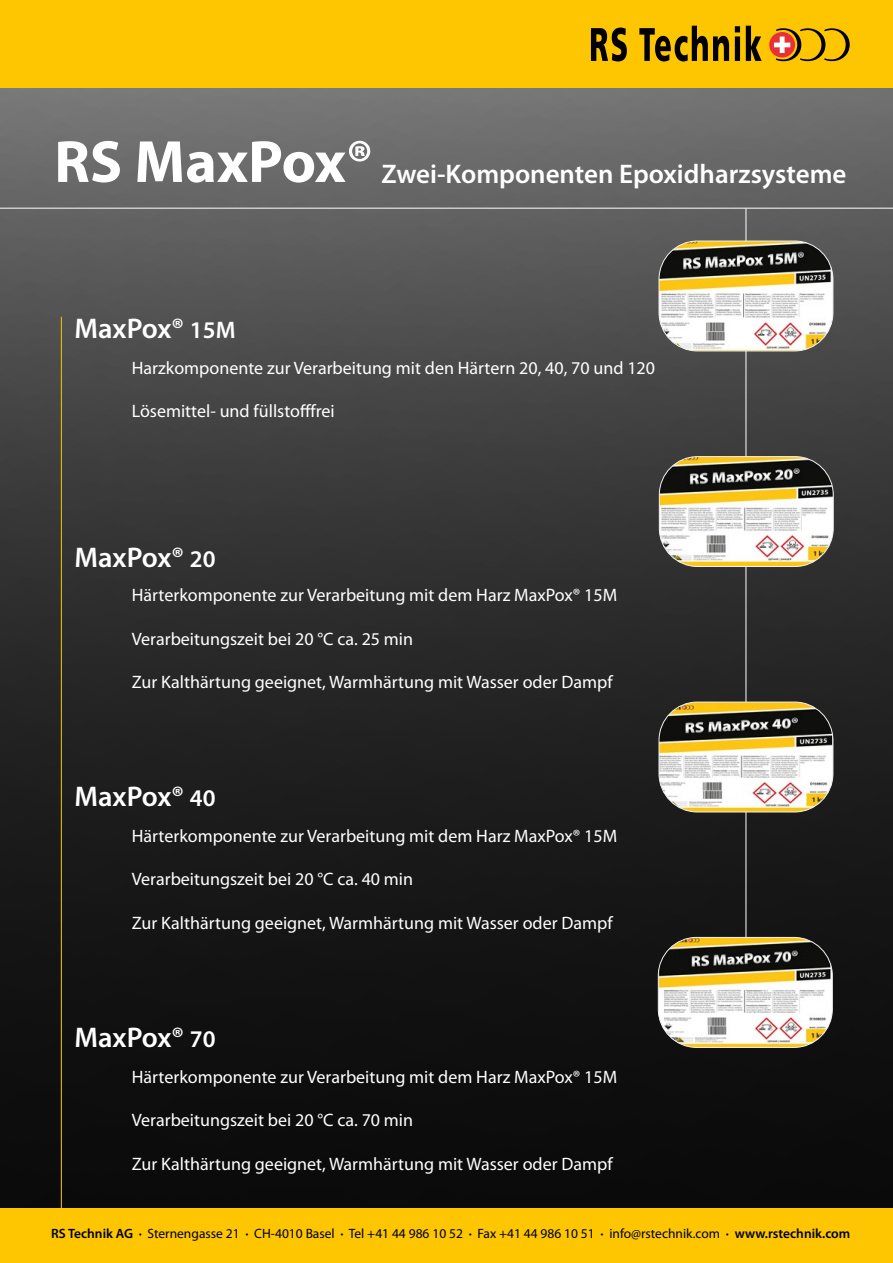
<style>
.page{position:relative;width:893px;height:1263px;background:#fff}
.page>*{position:absolute;margin:0;border:0;box-sizing:border-box;transform-origin:0 0}
.t1{font:700 60px "Myriad Pro";color:#fff}
.t2{font:600 28.5px "Myriad Pro";color:#fff}
.t3{font:600 27px "Myriad Pro";color:#fff}
.t4{font:18px "Myriad Pro";color:#fff}
.t5{font:13.5px "Myriad Pro";color:#000}
.s1{font-size:24px}
.s2{font-weight:600}
</style>
<div class="page">
<img style="left:0;top:87px;width:893px;height:1122px">
<div style="left:0;top:0;width:893px;height:87px;background:#fdc600"></div>
<svg style="left:591px;top:26px;width:259px;height:35px"></svg>
<div style="left:0;top:1209px;width:893px;height:54px;background:#fdc600"></div>
<hr style="left:746px;top:208px;width:1px;height:806px;background:#fff">
<img style="left:659px;top:457px;width:174px;height:109px">
<div style="left:659px;top:456px;width:174px;height:111px;border:1px solid #f2f2f2;border-radius:38px"></div>
<img style="left:659px;top:241px;width:174px;height:110px">
<div style="left:659px;top:241px;width:174px;height:110px;border:1px solid #f2f2f2;border-radius:38px"></div>
<img style="left:659px;top:702px;width:174px;height:110px">
<div style="left:659px;top:702px;width:174px;height:110px;border:1px solid #f2f2f2;border-radius:38px"></div>
<hr style="left:0;top:208px;width:893px;height:1px;background:#fff">
<hr style="left:61px;top:317px;width:1px;height:892px;background:#fdc600">
<img style="left:658px;top:937px;width:174px;height:110px">
<div style="left:658px;top:937px;width:175px;height:111px;border:1px solid #f2f2f2;border-radius:38px"></div>
<h1 class="t1" style="left:54px;top:123px;width:321px">RS MaxPox®</h1>
<h3 class="t3" style="left:381px;top:157px;width:466px">Zwei-Komponenten Epoxidharzsysteme</h3>
<h2 class="t2" style="left:74px;top:310px;width:163px">MaxPox® <span class="s1">15M</span></h2>
<p class="t4" style="left:132px;top:357px;width:525px">Harzkomponente zur Verarbeitung mit den Härtern 20, 40, 70 und 120</p>
<p class="t4" style="left:132px;top:400px;width:205px">Lösemittel- und füllstofffrei</p>
<h2 class="t2" style="left:74px;top:539px;width:143px">MaxPox® <span class="s1">20</span></h2>
<p class="t4" style="left:132px;top:584px;width:487px">Härterkomponente zur Verarbeitung mit dem Harz MaxPox® 15M</p>
<p class="t4" style="left:132px;top:627px;width:283px">Verarbeitungszeit bei 20 °C ca. 25 min</p>
<p class="t4" style="left:132px;top:671px;width:482px">Zur Kalthärtung geeignet, Warmhärtung mit Wasser oder Dampf</p>
<h2 class="t2" style="left:74px;top:778px;width:143px">MaxPox® <span class="s1">40</span></h2>
<p class="t4" style="left:132px;top:825px;width:487px">Härterkomponente zur Verarbeitung mit dem Harz MaxPox® 15M</p>
<p class="t4" style="left:132px;top:868px;width:283px">Verarbeitungszeit bei 20 °C ca. 40 min</p>
<p class="t4" style="left:132px;top:912px;width:482px">Zur Kalthärtung geeignet, Warmhärtung mit Wasser oder Dampf</p>
<h2 class="t2" style="left:74px;top:1019px;width:143px">MaxPox® <span class="s1">70</span></h2>
<p class="t4" style="left:132px;top:1065px;width:487px">Härterkomponente zur Verarbeitung mit dem Harz MaxPox® 15M</p>
<p class="t4" style="left:132px;top:1109px;width:283px">Verarbeitungszeit bei 20 °C ca. 70 min</p>
<p class="t4" style="left:132px;top:1152px;width:482px">Zur Kalthärtung geeignet, Warmhärtung mit Wasser oder Dampf</p>
<p class="t5" style="left:51px;top:1225px;width:801px"><span class="s2">RS Technik AG ∙</span> Sternengasse 21 <span class="s2">∙</span> CH-4010 Basel <span class="s2">∙</span> Tel +41 44 986 10 52 <span class="s2">∙</span> Fax +41 44 986 10 51 <span class="s2">∙</span> info@rstechnik.com <span class="s2">∙ www.rstechnik.com</span></p>
</div>
